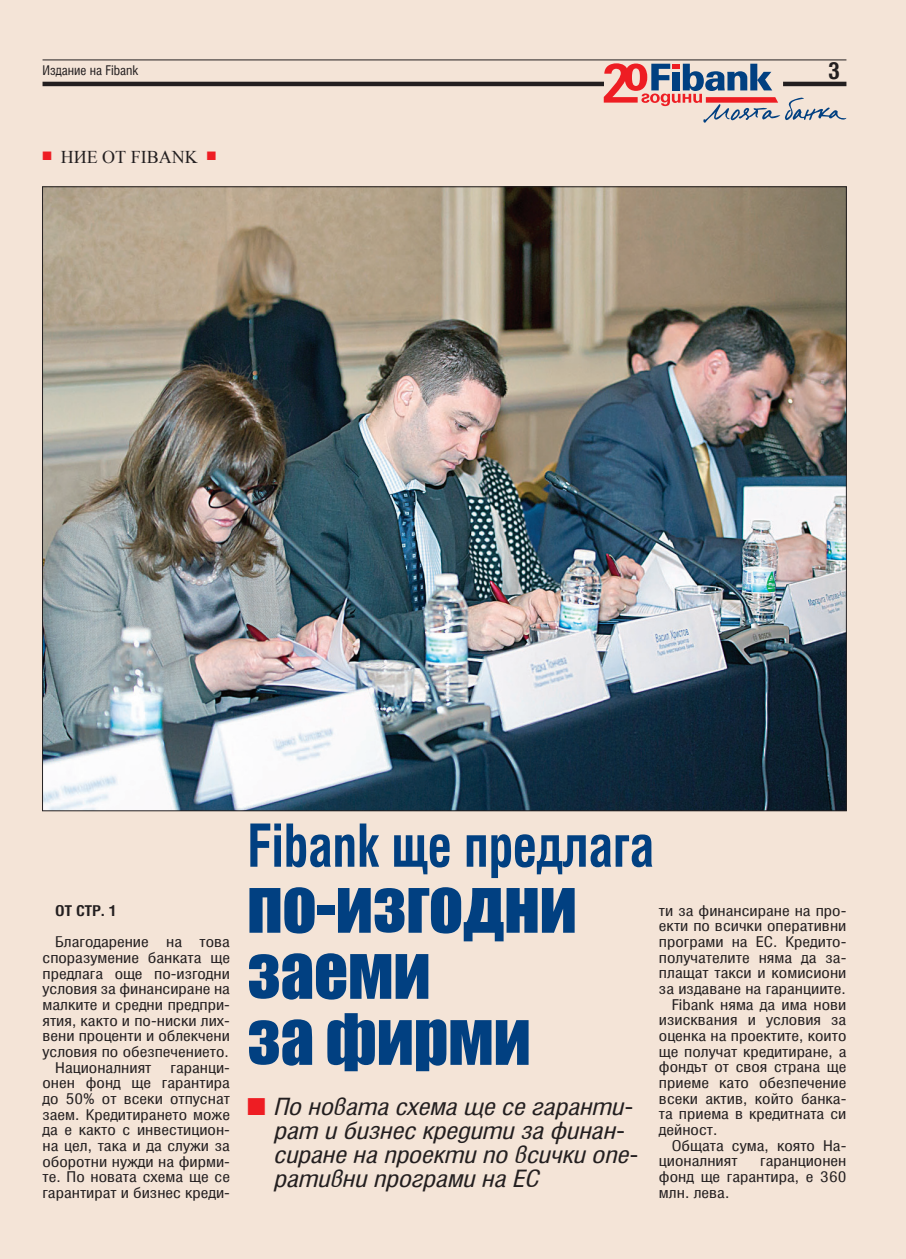
<style>
.page{position:relative;width:906px;height:1259px;background:#f4e4d7}
.page>*{position:absolute;margin:0;border:0;box-sizing:border-box;transform-origin:0 0}
.t1{font:69px/66px "Impact";letter-spacing:-.005em;color:#014081}
.t2{font:60px "Hebar Cond XP Bold";letter-spacing:-.005em;color:#014081;scale:.85 1}
.t3{font:24px/24px "Hebar Cond XP Italic";letter-spacing:-.005em;color:#231f20;scale:1.11 1}
.t4{font:23.55px "Hebar Cond XP Bold";color:#231f20}
.t5{font:18px "Times New Roman";color:#231f20}
.t6{font:15px/15.6px "Hebar Cond XP";color:#231f20;text-align:justify;scale:1.16 1}
.t7{font:15px "Hebar Cond XP Bold";color:#231f20;scale:1.09 1}
.t8{font:13.5px "Hebar Cond XP";color:#231f20}
.s1{color:#ee1d23}
</style>
<div class="page">
<hr style="left:43px;top:60px;width:803px;height:1px;background:#231f20">
<hr style="left:43px;top:82px;width:803px;height:4px;background:#231f20">
<svg style="left:604px;top:63px;width:242px;height:60px"></svg>
<img style="left:44px;top:188px;width:800px;height:621px">
<div style="left:0;top:198px;width:48px;height:193px;background:#f4e4d7"></div>
<p class="t8" style="left:43px;top:63px;width:97px">Издание на Fibank</p>
<h3 class="t4" style="left:828px;top:58px;width:13px">3</h3>
<p class="t5" style="left:43px;top:145px;width:175px"><sup>■</sup> Ние от Fibank <sup>■</sup></p>
<p class="t7" style="left:55px;top:902px;width:58px">ОТ СТР. 1</p>
<p class="t6" style="left:55px;top:935px;width:152px">Благодарение на това</p>
<p class="t6" style="left:43px;top:950px;width:163px">споразумение банката ще</p>
<p class="t6" style="left:43px;top:966px;width:163px">предлага още по-изгодни</p>
<p class="t6" style="left:43px;top:982px;width:163px">условия за финансиране на</p>
<p class="t6" style="left:43px;top:997px;width:163px">малките и средни предпри-</p>
<p class="t6" style="left:43px;top:1013px;width:163px">ятия, както и по-ниски лих-</p>
<p class="t6" style="left:43px;top:1029px;width:163px">вени проценти и облекчени</p>
<p class="t6" style="left:43px;top:1044px;width:162px">условия по обезпечението.</p>
<p class="t6" style="left:55px;top:1060px;width:84px">Националният</p>
<p class="t6" style="left:43px;top:1060px;width:163px;text-indent:128px">гаранци&shy;онен фонд ще гарантира до 50% от всеки отпуснат заем. Кредитирането може да е както с инвестицион&shy;на цел, така и да служи за оборотни нужди на фирми&shy;те. По новата схема ще се гарантират и бизнес креди-</p>
<h2 class="t2" style="left:247px;top:814px;width:480px">Fibank ще предлага</h2>
<h1 class="t1" style="left:247px;top:871px;width:331px">по-изгодни заеми<br>за фирми</h1>
<p class="t6" style="left:659px;top:903px;width:163px">ти за финансиране на про-</p>
<p class="t6" style="left:659px;top:919px;width:163px">екти по всички оперативни</p>
<p class="t6" style="left:659px;top:935px;width:163px">програми на ЕС. Кредито-</p>
<p class="t6" style="left:659px;top:950px;width:163px">получателите няма да за-</p>
<p class="t6" style="left:659px;top:966px;width:163px">плащат такси и комисиони</p>
<p class="t6" style="left:659px;top:982px;width:162px">за издаване на гаранциите.</p>
<p class="t6" style="left:672px;top:997px;width:152px">Fibank няма да има нови</p>
<p class="t6" style="left:659px;top:1013px;width:163px">изисквания и условия за</p>
<p class="t6" style="left:659px;top:1029px;width:163px">оценка на проектите, които</p>
<p class="t6" style="left:659px;top:1044px;width:163px">ще получат кредитиране, а</p>
<p class="t6" style="left:659px;top:1060px;width:163px">фондът от своя страна ще</p>
<p class="t6" style="left:659px;top:1075px;width:163px">приеме като обезпечение</p>
<p class="t6" style="left:659px;top:1091px;width:163px">всеки актив, който банка-</p>
<p class="t6" style="left:659px;top:1107px;width:163px">та приема в кредитната си</p>
<p class="t6" style="left:659px;top:1122px;width:52px">дейност.</p>
<p class="t6" style="left:672px;top:1138px;width:152px">Общата сума, която На-</p>
<p class="t6" style="left:659px;top:1154px;width:69px">ционалният</p>
<h3 class="t3" style="left:273px;top:1096px;width:329px;text-indent:-26px"><span class="s1">■</span> По новата схема ще се гаранти&shy;рат и бизнес кредити за финан&shy;сиране на проекти по всички опе&shy;ративни програми на ЕС</h3>
<p class="t6" style="left:659px;top:1154px;width:163px;text-indent:101px">гаранционен фонд ще гарантира, е 360 млн. лева.</p>
</div>
